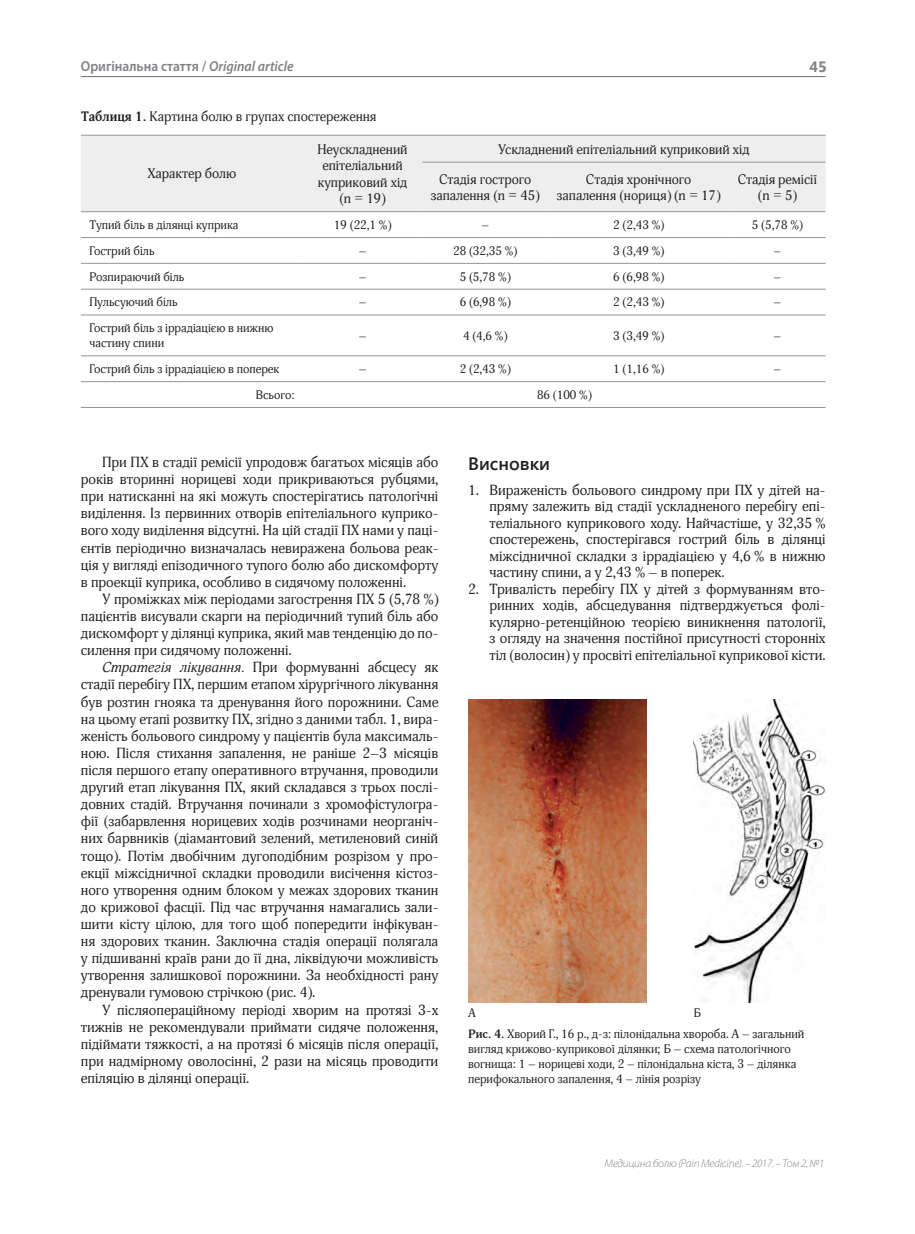
<style>
.page{position:relative;width:915px;height:1234px;background:#fff}
.page>*{position:absolute;margin:0;border:0;box-sizing:border-box;transform-origin:0 0}
.t1{font:600 18px "Segoe UI";color:#231f20}
.t2{font:700 15px "Segoe UI";color:#808285}
.t3{font:600 14.4px "Myriad Pro";color:#808285;scale:.93 1}
.t4{font:14.25px/17.1px "Adonis C";color:#231f20;text-align:justify}
.t5{font:13.5px/16.5px "Adonis C";color:#231f20;text-align:center}
.t6{font:12px/15px "Adonis C";color:#231f20}
.t7{font:italic 300 semi-expanded 11.25px "Myriad Pro";letter-spacing:-.02em;color:#808285;scale:.93 1}
.s1{font-style:italic}
.s2{font-weight:700}
</style>
<div class="page">
<hr style="left:81px;top:76px;width:744px;height:1px;background:#6c6d70">
<div style="left:81px;top:136px;width:744px;height:75px;background:#eeeeef"></div>
<hr style="left:422px;top:162px;width:126px;height:1px;background:#939598">
<hr style="left:548px;top:162px;width:181px;height:1px;background:#939598">
<hr style="left:729px;top:162px;width:96px;height:1px;background:#939598">
<hr style="left:81px;top:237px;width:222px;height:1px;background:#939598">
<hr style="left:303px;top:237px;width:119px;height:1px;background:#939598">
<hr style="left:422px;top:237px;width:126px;height:1px;background:#939598">
<hr style="left:548px;top:237px;width:181px;height:1px;background:#939598">
<hr style="left:729px;top:237px;width:96px;height:1px;background:#939598">
<hr style="left:81px;top:263px;width:222px;height:1px;background:#939598">
<hr style="left:303px;top:263px;width:119px;height:1px;background:#939598">
<hr style="left:422px;top:263px;width:126px;height:1px;background:#939598">
<hr style="left:548px;top:263px;width:181px;height:1px;background:#939598">
<hr style="left:729px;top:263px;width:96px;height:1px;background:#939598">
<hr style="left:81px;top:289px;width:222px;height:1px;background:#939598">
<hr style="left:303px;top:289px;width:119px;height:1px;background:#939598">
<hr style="left:422px;top:289px;width:126px;height:1px;background:#939598">
<hr style="left:548px;top:289px;width:181px;height:1px;background:#939598">
<hr style="left:729px;top:289px;width:96px;height:1px;background:#939598">
<hr style="left:81px;top:315px;width:222px;height:1px;background:#939598">
<hr style="left:303px;top:315px;width:119px;height:1px;background:#939598">
<hr style="left:422px;top:315px;width:126px;height:1px;background:#939598">
<hr style="left:548px;top:315px;width:181px;height:1px;background:#939598">
<hr style="left:729px;top:315px;width:96px;height:1px;background:#939598">
<hr style="left:81px;top:355px;width:222px;height:1px;background:#939598">
<hr style="left:303px;top:355px;width:119px;height:1px;background:#939598">
<hr style="left:422px;top:355px;width:126px;height:1px;background:#939598">
<hr style="left:548px;top:355px;width:181px;height:1px;background:#939598">
<hr style="left:729px;top:355px;width:96px;height:1px;background:#939598">
<hr style="left:81px;top:381px;width:222px;height:1px;background:#939598">
<hr style="left:303px;top:381px;width:119px;height:1px;background:#939598">
<hr style="left:422px;top:381px;width:126px;height:1px;background:#939598">
<hr style="left:548px;top:381px;width:181px;height:1px;background:#939598">
<hr style="left:729px;top:381px;width:96px;height:1px;background:#939598">
<hr style="left:81px;top:135px;width:222px;height:1px;background:#939598">
<hr style="left:303px;top:135px;width:119px;height:1px;background:#939598">
<hr style="left:422px;top:135px;width:126px;height:1px;background:#939598">
<hr style="left:548px;top:135px;width:181px;height:1px;background:#939598">
<hr style="left:729px;top:135px;width:96px;height:1px;background:#939598">
<hr style="left:81px;top:211px;width:222px;height:1px;background:#939598">
<hr style="left:303px;top:211px;width:119px;height:1px;background:#939598">
<hr style="left:422px;top:211px;width:126px;height:1px;background:#939598">
<hr style="left:548px;top:211px;width:181px;height:1px;background:#939598">
<hr style="left:729px;top:211px;width:96px;height:1px;background:#939598">
<hr style="left:81px;top:407px;width:222px;height:1px;background:#939598">
<hr style="left:303px;top:407px;width:119px;height:1px;background:#939598">
<hr style="left:422px;top:407px;width:126px;height:1px;background:#939598">
<hr style="left:548px;top:407px;width:181px;height:1px;background:#939598">
<hr style="left:729px;top:407px;width:96px;height:1px;background:#939598">
<img style="left:468px;top:699px;width:178px;height:303px">
<img style="left:693px;top:699px;width:132px;height:303px">
<p class="t3" style="left:81px;top:57px;width:230px">Оригінальна стаття / <span class="s1">Original article</span></p>
<p class="t2" style="left:809px;top:55px;width:19px">45</p>
<p class="t5" style="left:81px;top:108px;width:297px"><span class="s2">Таблиця 1.</span> Картина болю в групах спостереження</p>
<p class="t5" style="left:147px;top:166px;width:90px">Характер болю</p>
<p class="t5" style="left:317px;top:141px;width:91px">Неускладнений епітеліальний куприковий хід (n = 19)</p>
<p class="t5" style="left:498px;top:141px;width:253px">Ускладнений епітеліальний куприковий хід</p>
<p class="t5" style="left:430px;top:171px;width:110px">Стадія гострого запалення (n = 45)</p>
<p class="t5" style="left:556px;top:171px;width:165px">Стадія хронічного запалення (нориця) (n = 17)</p>
<p class="t5" style="left:737px;top:171px;width:81px">Cтадія ремісії (n = 5)</p>
<p class="t6" style="left:89px;top:217px;width:151px">Тупий біль в ділянці куприка</p>
<p class="t6" style="left:334px;top:217px;width:59px">19 (22,1 %)</p>
<p class="t6" style="left:481px;top:217px;width:9px">–</p>
<p class="t6" style="left:613px;top:217px;width:52px">2 (2,43 %)</p>
<p class="t6" style="left:751px;top:217px;width:52px">5 (5,78 %)</p>
<p class="t6" style="left:89px;top:243px;width:67px">Гострий біль</p>
<p class="t6" style="left:358px;top:243px;width:9px">–</p>
<p class="t6" style="left:453px;top:243px;width:65px">28 (32,35 %)</p>
<p class="t6" style="left:613px;top:243px;width:52px">3 (3,49 %)</p>
<p class="t6" style="left:773px;top:243px;width:9px">–</p>
<p class="t6" style="left:89px;top:269px;width:96px">Розпираючий біль</p>
<p class="t6" style="left:358px;top:269px;width:9px">–</p>
<p class="t6" style="left:459px;top:269px;width:52px">5 (5,78 %)</p>
<p class="t6" style="left:613px;top:269px;width:52px">6 (6,98 %)</p>
<p class="t6" style="left:773px;top:269px;width:9px">–</p>
<p class="t6" style="left:89px;top:295px;width:90px">Пульсуючий біль</p>
<p class="t6" style="left:358px;top:295px;width:9px">–</p>
<p class="t6" style="left:459px;top:295px;width:52px">6 (6,98 %)</p>
<p class="t6" style="left:613px;top:295px;width:52px">2 (2,43 %)</p>
<p class="t6" style="left:773px;top:295px;width:9px">–</p>
<p class="t6" style="left:89px;top:321px;width:185px">Гострий біль з іррадіацією в нижню частину спини</p>
<p class="t6" style="left:358px;top:328px;width:9px">–</p>
<p class="t6" style="left:463px;top:328px;width:46px">4 (4,6 %)</p>
<p class="t6" style="left:613px;top:328px;width:52px">3 (3,49 %)</p>
<p class="t6" style="left:773px;top:328px;width:9px">–</p>
<p class="t6" style="left:89px;top:361px;width:191px">Гострий біль з іррадіацією в поперек</p>
<p class="t6" style="left:359px;top:361px;width:9px">–</p>
<p class="t6" style="left:459px;top:361px;width:52px">2 (2,43 %)</p>
<p class="t6" style="left:613px;top:361px;width:52px">1 (1,16 %)</p>
<p class="t6" style="left:773px;top:361px;width:9px">–</p>
<p class="t6" style="left:256px;top:387px;width:40px">Всього:</p>
<p class="t6" style="left:537px;top:387px;width:56px">86 (100 %)</p>
<p class="t4" style="left:81px;top:453px;width:359px;text-indent:21px">При ПХ в стадії ремісії упродовж багатьох місяців або років вторинні норицеві ходи прикриваються рубцями, при натисканні на які можуть спостерігатись патологічні виділення. Із первинних отворів епітеліального куприко&shy;вого ходу виділення відсутні. На цій стадії ПХ нами у паці&shy;єнтів періодично визначалась невиражена больова реак&shy;ція у вигляді епізодичного тупого болю або дискомфорту в проекції куприка, особливо в сидячому положенні.</p>
<p class="t4" style="left:81px;top:590px;width:359px;text-indent:21px">У проміжках між періодами загострення ПХ 5 (5,78 %) пацієнтів висували скарги на періодичний тупий біль або дискомфорт у ділянці куприка, який мав тенденцію до по&shy;силення при сидячому положенні.</p>
<p class="t4" style="left:81px;top:659px;width:359px;text-indent:21px"><span class="s1">Стратегія лікування.</span> При формуванні абсцесу як стадії перебігу ПХ, першим етапом хірургічного лікування був розтин гнояка та дренування його порожнини. Саме на цьому етапі розвитку ПХ, згідно з даними табл. 1, вира&shy;женість больового синдрому у пацієнтів була максималь&shy;ною. Після стихання запалення, не раніше 2–3 місяців після першого етапу оперативного втручання, проводили другий етап лікування ПХ, який складався з трьох послі&shy;довних стадій. Втручання починали з хромофістулогра&shy;фії (забарвлення норицевих ходів розчинами неорганіч&shy;них барвників (діамантовий зелений, метиленовий синій тощо). Потім двобічним дугоподібним розрізом у про&shy;екції міжсідничної складки проводили висічення кістоз&shy;ного утворення одним блоком у межах здорових тканин до крижової фасції. Під час втручання намагались зали&shy;шити кісту цілою, для того щоб попередити інфікуван&shy;ня здорових тканин. Заключна стадія операції полягала у підшиванні країв рани до її дна, ліквідуючи можливість утворення залишкової порожнини. За необхідності рану дренували гумовою стрічкою (рис. 4).</p>
<p class="t4" style="left:81px;top:1001px;width:359px;text-indent:21px">У післяопераційному періоді хворим на протязі 3-х тижнів не рекомендували приймати сидяче положення, підіймати тяжкості, а на протязі 6 місяців після операції, при надмірному оволосінні, 2 рази на місяць проводити епіляцію в ділянці операції.</p>
<p class="t1" style="left:468px;top:450px;width:83px">Висновки</p>
<p class="t4" style="left:489px;top:481px;width:337px;line-height:16.5px;text-indent:-21px">1. Вираженість больового синдрому при ПХ у дітей на&shy;пряму залежить від стадії ускладненого перебігу епі&shy;теліального куприкового ходу. Найчастіше, у 32,35 % спостережень, спостерігався гострий біль в ділянці міжсідничної складки з іррадіацією у 4,6 % в нижню частину спини, а у 2,43 % – в поперек.</p>
<p class="t4" style="left:489px;top:580px;width:337px;line-height:16.5px;text-indent:-21px">2. Тривалість перебігу ПХ у дітей з формуванням вто&shy;ринних ходів, абсцедування підтверджується фолі&shy;кулярно-ретенційною теорією виникнення патології, з огляду на значення постійної присутності сторонніх тіл (волосин) у просвіті епітеліальної куприкової кісти.</p>
<p class="t6" style="left:468px;top:1005px;width:9px">А</p>
<p class="t6" style="left:693px;top:1005px;width:9px">Б</p>
<p class="t6" style="left:468px;top:1026px;width:337px"><span class="s2">Рис. 4.</span> Хворий Г., 16 р., д-з: пілонідальна хвороба. А – загальний вигляд крижово-куприкової ділянки; Б – схема патологічного вогнища: 1 – норицеві ходи, 2 – пілонідальна кіста, 3 – ділянка перифокального запалення, 4 – лінія розрізу</p>
<p class="t7" style="left:604px;top:1156px;width:237px">Медицина болю (Pain Medicine). – 2017. – Том 2, №1</p>
</div>
